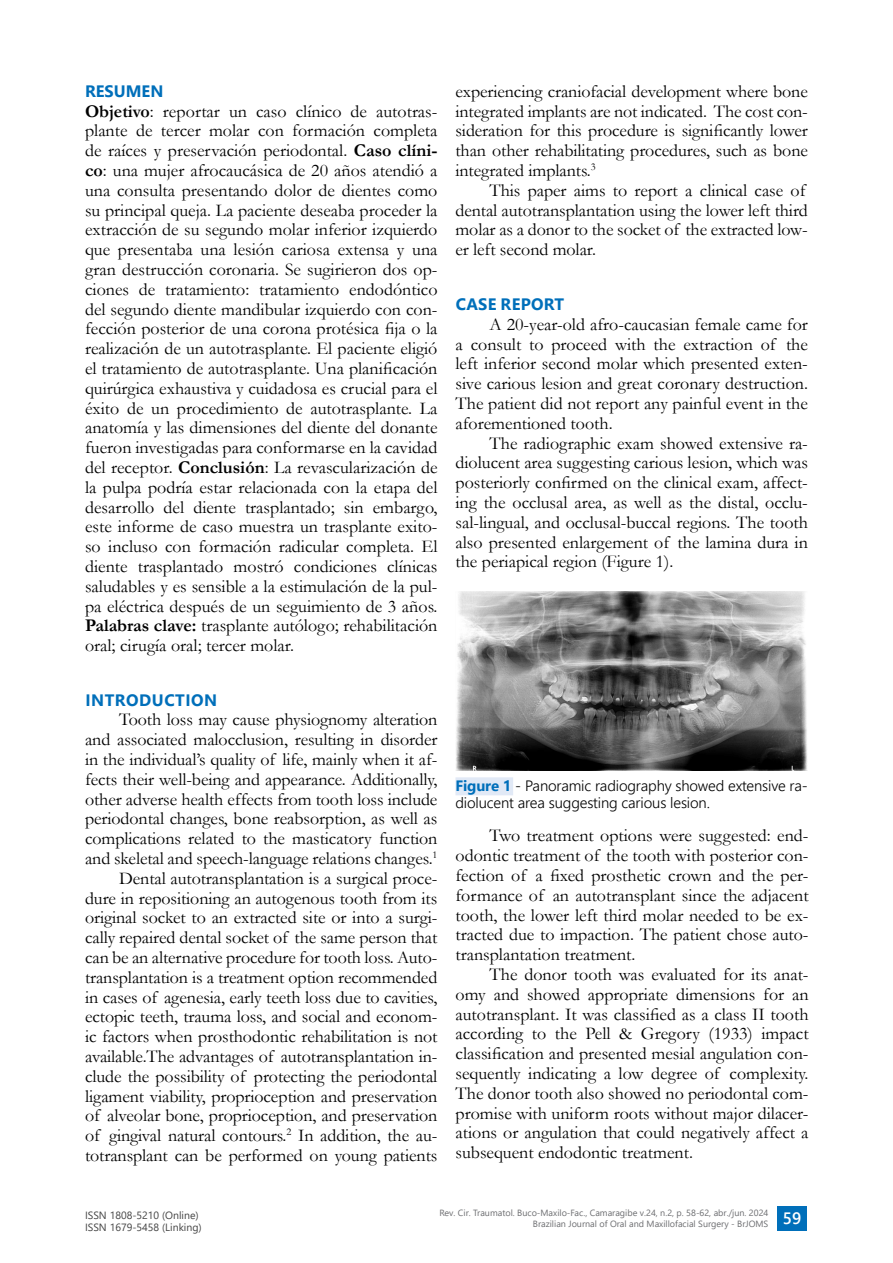
<style>
.page{position:relative;width:893px;height:1263px;background:#fff}
.page>*{position:absolute;margin:0;border:0;box-sizing:border-box;transform-origin:0 0}
.t1{font:18px/19.8px "Garamond";letter-spacing:-.005em;color:#000;text-align:justify}
.t2{font:700 16.5px "Segoe UI";letter-spacing:.015em;color:#006fba}
.t3{font:700 16.5px "Segoe UI";letter-spacing:.035em;color:#006fba}
.t4{font:600 16.5px "Segoe UI";color:#fff}
.t5{font:300 15px/16.5px "Segoe UI";letter-spacing:-.01em;color:#000}
.t6{font:10.5px/12px "Segoe UI";color:#434343}
.t7{font:9px/10.8px "Segoe UI";color:#6c6d70;text-align:right}
.s1{font-weight:700}
.s2{font-weight:700;color:#006fba}
</style>
<div class="page">
<div style="left:777px;top:1206px;width:30px;height:24px;background:#006fba"></div>
<img style="left:456px;top:592px;width:351px;height:178px">
<div style="left:455px;top:777px;width:58px;height:18px;background:#e1e9f6"></div>
<p class="t2" style="left:85px;top:76px;width:80px">RESUMEN</p>
<p class="t1" style="left:85px;top:101px;width:354px"><span class="s1">Objetivo</span>: reportar un caso clínico de autotras&shy;plante de tercer molar con formación completa de raíces y preservación periodontal. <span class="s1">Caso clíni&shy;co</span>: una mujer afrocaucásica de 20 años atendió a una consulta presentando dolor de dientes como su principal queja. La paciente deseaba proceder la extracción de su segundo molar inferior izquierdo que presentaba una lesión cariosa extensa y una gran destrucción coronaria. Se sugirieron dos op&shy;ciones de tratamiento: tratamiento endodóntico del segundo diente mandibular izquierdo con con&shy;fección posterior de una corona protésica fija o la realización de un autotrasplante. El paciente eligió el tratamiento de autotrasplante. Una planificación quirúrgica exhaustiva y cuidadosa es crucial para el éxito de un procedimiento de autotrasplante. La anatomía y las dimensiones del diente del donante fueron investigadas para conformarse en la cavidad del receptor. <span class="s1">Conclusión</span>: La revascularización de la pulpa podría estar relacionada con la etapa del desarrollo del diente trasplantado; sin embargo, este informe de caso muestra un trasplante exito&shy;so incluso con formación radicular completa. El diente trasplantado mostró condiciones clínicas saludables y es sensible a la estimulación de la pul&shy;pa eléctrica después de un seguimiento de 3 años.<br><span class="s1">Palabras clave:</span> trasplante autólogo; rehabilitación oral; cirugía oral; tercer molar.</p>
<p class="t3" style="left:85px;top:684px;width:134px">INTRODUCTION</p>
<p class="t1" style="left:85px;top:709px;width:354px;text-indent:34px">Tooth loss may cause physiognomy alteration and associated malocclusion, resulting in disorder in the individual’s quality of life, mainly when it af&shy;fects their well-being and appearance. Additionally, other adverse health effects from tooth loss include periodontal changes, bone reabsorption, as well as complications related to the masticatory function and skeletal and speech-language relations changes.<sup>1</sup></p>
<p class="t1" style="left:85px;top:868px;width:354px;text-indent:34px">Dental autotransplantation is a surgical proce&shy;dure in repositioning an autogenous tooth from its original socket to an extracted site or into a surgi&shy;cally repaired dental socket of the same person that can be an alternative procedure for tooth loss. Auto&shy;transplantation is a treatment option recommended in cases of agenesia, early teeth loss due to cavities, ectopic teeth, trauma loss, and social and econom&shy;ic factors when prosthodontic rehabilitation is not available.The advantages of autotransplantation in&shy;clude the possibility of protecting the periodontal ligament viability, proprioception and preservation of alveolar bone, proprioception, and preservation of gingival natural contours.<sup>2</sup> In addition, the au&shy;totransplant can be performed on young patients</p>
<p class="t1" style="left:455px;top:81px;width:354px">experiencing craniofacial development where bone integrated implants are not indicated. The cost con&shy;sideration for this procedure is significantly lower than other rehabilitating procedures, such as bone integrated implants.<sup>3</sup></p>
<p class="t1" style="left:455px;top:180px;width:354px;text-align:left;text-indent:34px">This paper aims to report a clinical case of dental autotransplantation using the lower left third molar as a donor to the socket of the extracted low&shy;er left second molar.</p>
<p class="t2" style="left:456px;top:289px;width:110px">CASE REPORT</p>
<p class="t1" style="left:455px;top:314px;width:354px;text-indent:34px">A 20-year-old afro-caucasian female came for a consult to proceed with the extraction of the left inferior second molar which presented exten&shy;sive carious lesion and great coronary destruction.<br>The patient did not report any painful event in the aforementioned tooth.</p>
<p class="t1" style="left:455px;top:433px;width:354px;text-indent:34px">The radiographic exam showed extensive ra&shy;diolucent area suggesting carious lesion, which was posteriorly confirmed on the clinical exam, affect&shy;ing the occlusal area, as well as the distal, occlu&shy;sal-lingual, and occlusal-buccal regions. The tooth also presented enlargement of the lamina dura in the periapical region (Figure 1).</p>
<p class="t5" style="left:455px;top:776px;width:354px"><span class="s2">Figure 1</span> - Panoramic radiography showed extensive ra&shy;diolucent area suggesting carious lesion.</p>
<p class="t1" style="left:455px;top:825px;width:355px;text-indent:34px">Two treatment options were suggested: end&shy;odontic treatment of the tooth with posterior con&shy;fection of a fixed prosthetic crown and the per&shy;formance of an autotransplant since the adjacent tooth, the lower left third molar needed to be ex&shy;tracted due to impaction. The patient chose auto&shy;transplantation treatment.</p>
<p class="t1" style="left:455px;top:964px;width:355px;text-indent:34px">The donor tooth was evaluated for its anat&shy;omy and showed appropriate dimensions for an autotransplant. It was classified as a class II tooth according to the Pell &amp; Gregory (1933) impact classification and presented mesial angulation con&shy;sequently indicating a low degree of complexity.<br>The donor tooth also showed no periodontal com&shy;promise with uniform roots without major dilacer&shy;ations or angulation that could negatively affect a subsequent endodontic treatment.</p>
<p class="t6" style="left:85px;top:1208px;width:118px">ISSN 1808-5210 (Online)<br>ISSN 1679-5458 (Linking)</p>
<p class="t7" style="left:439px;top:1206px;width:330px">Rev. Cir. Traumatol. Buco-Maxilo-Fac., Camaragibe v.24, n.2, p. 58-62, abr./jun. 2024<br>Brazilian Journal of Oral and Maxillofacial Surgery - BrJOMS</p>
<p class="t4" style="left:783px;top:1202px;width:20px">59</p>
</div>
